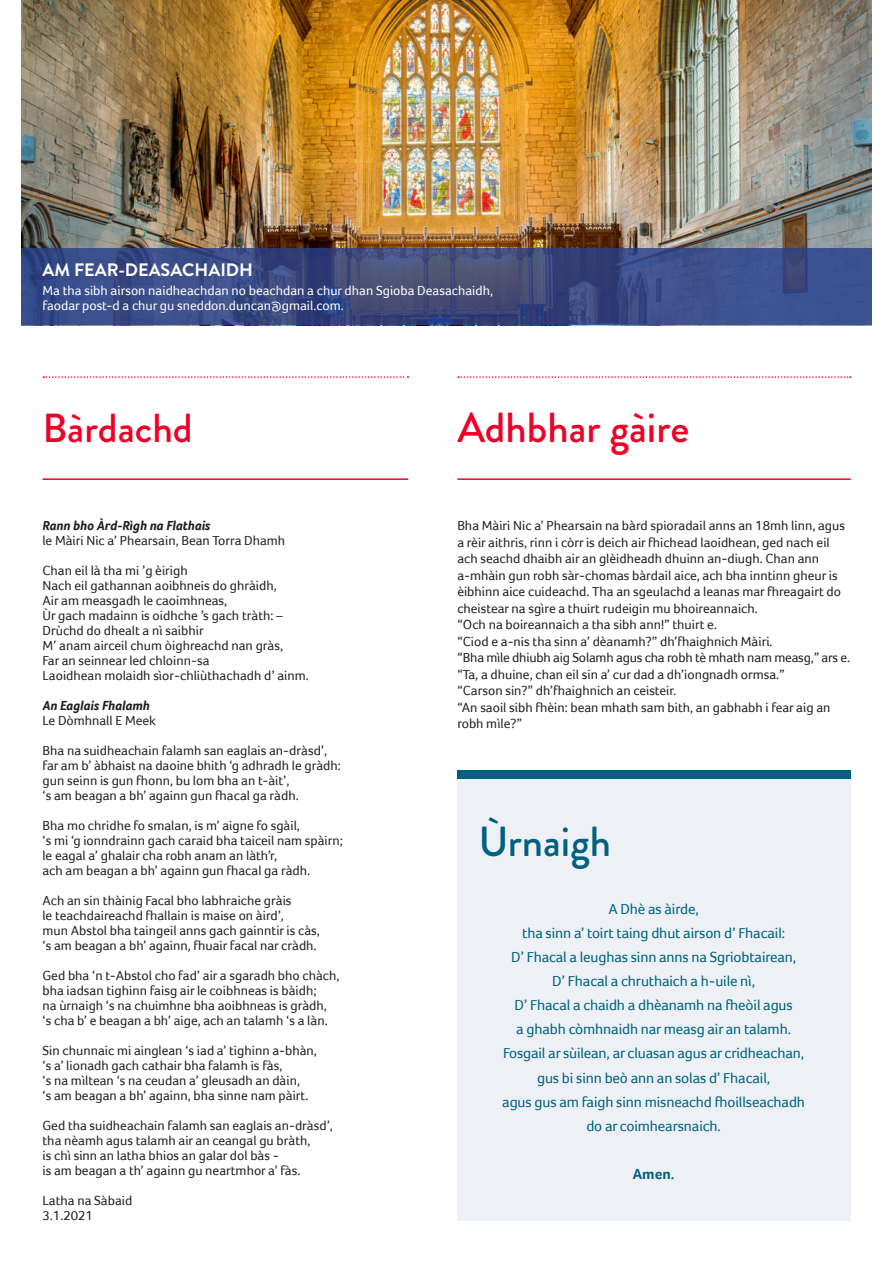
<style>
.page{position:relative;width:893px;height:1263px;background:#fff}
.page>*{position:absolute;margin:0;border:0;box-sizing:border-box;transform-origin:0 0}
.t1{font:500 42px "Brandon Grotesque";color:#ef0027}
.t2{font:500 42px "Brandon Grotesque";color:#00607f}
.t3{font:500 40.5px "Brandon Grotesque";color:#ef0027}
.t4{font:700 18px "Brandon Grotesque";color:#fff}
.Paragraph_Style_8{font:15px/24px "Foco";letter-spacing:-.01em;color:#00607f;text-align:center}
.Paragraph_Style_8-2{font:700 15px "Foco";color:#00607f}
.t5{font:13.5px/15px "Foco";color:#231f20}
.t6{font:13.5px/15px "Foco";color:#fff}
.t7{font:italic 700 13.5px "Foco";color:#231f20}
</style>
<div class="page">
<img style="left:21px;top:0;width:851px;height:249px">
<svg style="left:21px;top:249px;width:851px;height:76px;background:#3b4b82"></svg>
<div style="left:457px;top:770px;width:393px;height:450px;background:#edf1f5"></div>
<div style="left:457px;top:770px;width:393px;height:9px;background:#00607f"></div>
<hr style="left:457px;top:478px;width:394px;height:2px;background:#ef0027">
<svg style="left:458px;top:376px;width:393px;height:2px"></svg>
<hr style="left:43px;top:478px;width:365px;height:2px;background:#ef0027">
<svg style="left:43px;top:376px;width:365px;height:2px"></svg>
<p class="t4" style="left:43px;top:257px;width:212px">AM FEAR-DEASACHAIDH</p>
<p class="t6" style="left:43px;top:283px;width:452px">Ma tha sibh airson naidheachdan no beachdan a chur dhan Sgioba Deasachaidh, faodar post-d a chur gu sneddon.duncan@gmail.com.</p>
<p class="t3" style="left:43px;top:400px;width:152px">Bàrdachd</p>
<p class="t1" style="left:457px;top:399px;width:234px">Adhbhar gàire</p>
<p class="t7" style="left:43px;top:518px;width:169px">Rann bho Àrd-Rìgh na Flathais</p>
<p class="t5" style="left:43px;top:533px;width:244px">le Màiri Nic a’ Phearsain, Bean Torra Dhamh</p>
<p class="t5" style="left:43px;top:563px;width:268px">Chan eil là tha mi ’g èirigh<br>Nach eil gathannan aoibhneis do ghràidh,<br>Air am measgadh le caoimhneas,<br>Ùr gach madainn is oidhche ’s gach tràth: – Drùchd do dhealt a nì saibhir<br>M’ anam airceil chum òighreachd nan gràs,<br>Far an seinnear led chloinn-sa<br>Laoidhean molaidh sìor-chliùthachadh d’ ainm.</p>
<p class="t7" style="left:43px;top:698px;width:109px">An Eaglais Fhalamh</p>
<p class="t5" style="left:43px;top:713px;width:115px">Le Dòmhnall E Meek</p>
<p class="t5" style="left:43px;top:743px;width:286px">Bha na suidheachain falamh san eaglais an-dràsd’,</p>
<p class="t5" style="left:43px;top:758px;width:300px">far am b’ àbhaist na daoine bhith ‘g adhradh le gràdh:</p>
<p class="t5" style="left:43px;top:773px;width:249px">gun seinn is gun fhonn, bu lom bha an t-àit’,</p>
<p class="t5" style="left:43px;top:788px;width:258px">‘s am beagan a bh’ againn gun fhacal ga ràdh.</p>
<p class="t5" style="left:43px;top:818px;width:259px">Bha mo chridhe fo smalan, is m’ aigne fo sgàil,</p>
<p class="t5" style="left:43px;top:833px;width:302px">‘s mi ‘g ionndrainn gach caraid bha taiceil nam spàirn;</p>
<p class="t5" style="left:43px;top:848px;width:236px">le eagal a’ ghalair cha robh anam an làth’r,</p>
<p class="t5" style="left:43px;top:863px;width:269px">ach am beagan a bh’ againn gun fhacal ga ràdh.</p>
<p class="t5" style="left:43px;top:893px;width:251px">Ach an sin thàinig Facal bho labhraiche gràis</p>
<p class="t5" style="left:43px;top:908px;width:243px">le teachdaireachd fhallain is maise on àird’,</p>
<p class="t5" style="left:43px;top:923px;width:279px">mun Abstol bha taingeil anns gach gainntir is càs,</p>
<p class="t5" style="left:43px;top:938px;width:276px">‘s am beagan a bh’ againn, fhuair facal nar cràdh.</p>
<p class="t5" style="left:43px;top:968px;width:299px">Ged bha ‘n t-Abstol cho fad’ air a sgaradh bho chàch,</p>
<p class="t5" style="left:43px;top:983px;width:276px">bha iadsan tighinn faisg air le coibhneas is bàidh;</p>
<p class="t5" style="left:43px;top:998px;width:286px">na ùrnaigh ‘s na chuimhne bha aoibhneas is gràdh,</p>
<p class="t5" style="left:43px;top:1013px;width:287px">‘s cha b’ e beagan a bh’ aige, ach an talamh ‘s a làn.</p>
<p class="t5" style="left:43px;top:1043px;width:276px">Sin chunnaic mi ainglean ‘s iad a’ tighinn a-bhàn,</p>
<p class="t5" style="left:43px;top:1058px;width:241px">‘s a’ lionadh gach cathair bha falamh is fàs,</p>
<p class="t5" style="left:43px;top:1073px;width:259px">‘s na mìltean ‘s na ceudan a’ gleusadh an dàin,</p>
<p class="t5" style="left:43px;top:1088px;width:267px">‘s am beagan a bh’ againn, bha sinne nam pàirt.</p>
<p class="t5" style="left:43px;top:1118px;width:292px">Ged tha suidheachain falamh san eaglais an-dràsd’,</p>
<p class="t5" style="left:43px;top:1133px;width:269px">tha nèamh agus talamh air an ceangal gu bràth,</p>
<p class="t5" style="left:43px;top:1148px;width:238px">is chì sinn an latha bhios an galar dol bàs -</p>
<p class="t5" style="left:43px;top:1163px;width:259px">is am beagan a th’ againn gu neartmhor a’ fàs.</p>
<p class="t5" style="left:43px;top:1193px;width:91px">Latha na Sàbaid</p>
<p class="t5" style="left:43px;top:1208px;width:52px">3.1.2021</p>
<p class="t5" style="left:457px;top:517px;width:389px;line-height:16.5px">Bha Màiri Nic a’ Phearsain na bàrd spioradail anns an 18mh linn, agus a rèir aithris, rinn i còrr is deich air fhichead laoidhean, ged nach eil ach seachd dhaibh air an glèidheadh dhuinn an-diugh. Chan ann a-mhàin gun robh sàr-chomas bàrdail aice, ach bha inntinn gheur is èibhinn aice cuideachd. Tha an sgeulachd a leanas mar fhreagairt do cheistear na sgìre a thuirt rudeigin mu bhoireannaich.</p>
<p class="t5" style="left:457px;top:617px;width:261px">“Och na boireannaich a tha sibh ann!” thuirt e.</p>
<p class="t5" style="left:457px;top:634px;width:317px">“Ciod e a-nis tha sinn a’ dèanamh?” dh’fhaighnich Màiri.</p>
<p class="t5" style="left:457px;top:650px;width:394px">“Bha mìle dhiubh aig Solamh agus cha robh tè mhath nam measg,” ars e.</p>
<p class="t5" style="left:457px;top:667px;width:329px">“Ta, a dhuine, chan eil sin a’ cur dad a dh’iongnadh ormsa.”</p>
<p class="t5" style="left:457px;top:683px;width:220px">“Carson sin?” dh’fhaighnich an ceisteir.</p>
<p class="t5" style="left:457px;top:699px;width:375px;line-height:16.5px">“An saoil sibh fhèin: bean mhath sam bith, an gabhabh i fear aig an robh mìle?”</p>
<p class="t2" style="left:478px;top:812px;width:134px">Ùrnaigh</p>
<p class="Paragraph_Style_8" style="left:522px;top:897px;width:265px">A Dhè as àirde,<br>tha sinn a’ toirt taing dhut airson d’ Fhacail:</p>
<p class="Paragraph_Style_8" style="left:511px;top:945px;width:287px">D’ Fhacal a leughas sinn anns na Sgriobtairean,<br>D’ Fhacal a chruthaich a h-uile nì,</p>
<p class="Paragraph_Style_8" style="left:503px;top:993px;width:303px">D’ Fhacal a chaidh a dhèanamh na fheòil agus<br>a ghabh còmhnaidh nar measg air an talamh.<br>Fosgail ar sùilean, ar cluasan agus ar cridheachan, gus bi sinn beò ann an solas d’ Fhacail,</p>
<p class="Paragraph_Style_8" style="left:502px;top:1089px;width:304px">agus gus am faigh sinn misneachd fhoillseachadh</p>
<p class="Paragraph_Style_8" style="left:586px;top:1113px;width:136px">do ar coimhearsnaich.</p>
<p class="Paragraph_Style_8-2" style="left:633px;top:1164px;width:43px">Amen.</p>
</div>
